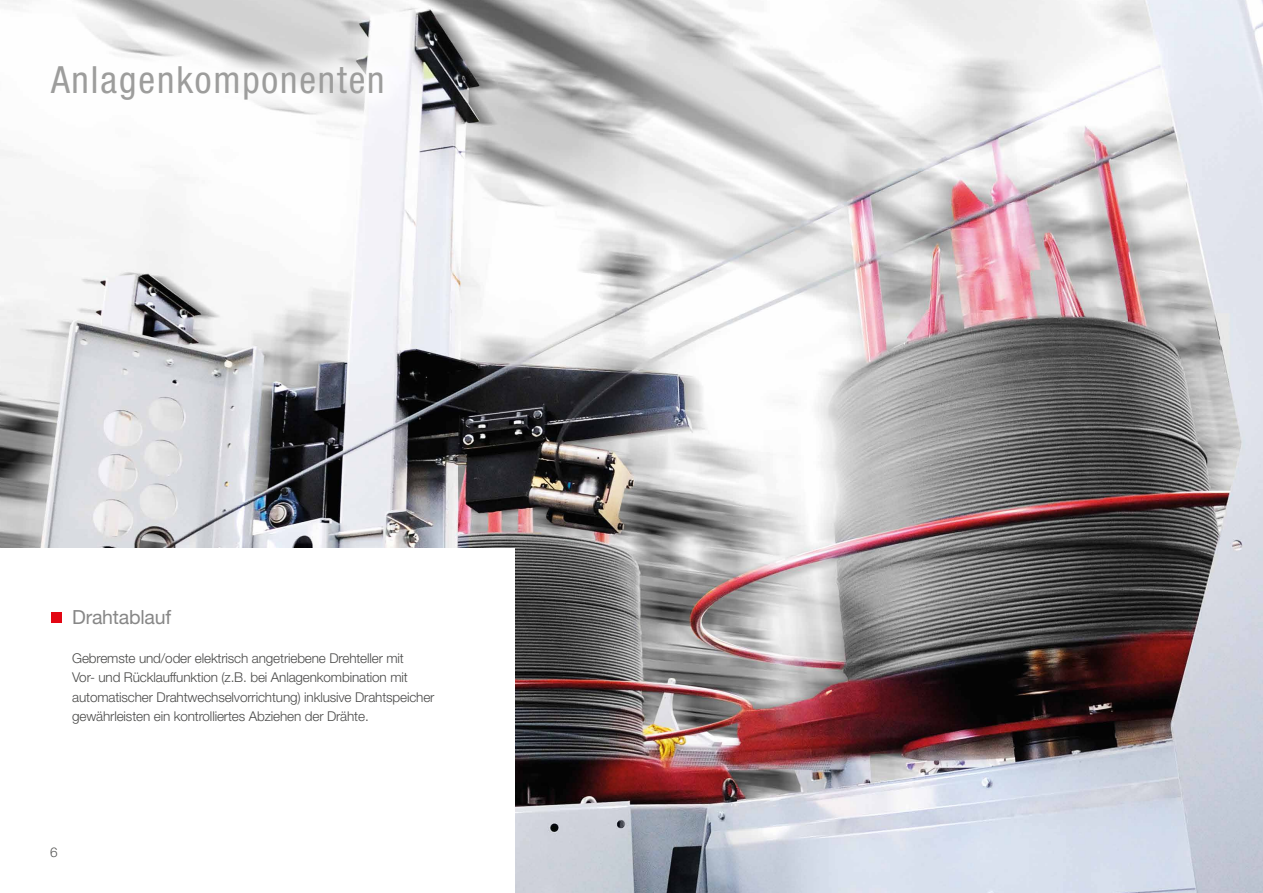
<style>
.page{position:relative;width:1263px;height:893px;background:#fff}
.page>*{position:absolute;margin:0;border:0;box-sizing:border-box;transform-origin:0 0}
.t1{font:condensed 37.5px "Helvetica Neue";letter-spacing:.05em;color:#9d9d9c}
.t2{font:19.5px "Helvetica Neue";letter-spacing:-.01em;color:#878787}
.t3{font:300 13.5px/19.5px "Helvetica Neue";letter-spacing:-.01em;color:#4a4a49}
.t4{font:300 13.5px "Helvetica Neue";color:#575756}
</style>
<div class="page">
<img style="left:0;top:0;width:1263px;height:893px">
<div style="left:0;top:548px;width:514px;height:345px;background:#fff"></div>
<div style="left:27px;top:42px;width:379px;height:81px;background:#fff;opacity:.75"></div>
<div style="left:51px;top:612px;width:11px;height:11px;background:#e30613"></div>
<h1 class="t1" style="left:51px;top:58px;width:335px">Anlagenkomponenten</h1>
<h2 class="t2" style="left:72px;top:605px;width:101px">Drahtablauf</h2>
<p class="t3" style="left:72px;top:648px;width:364px">Gebremste und/oder elektrisch angetriebene Drehteller mit<br>Vor- und Rücklauffunktion (z.B. bei Anlagenkombination mit automatischer Drahtwechselvorrichtung) inklusive Drahtspeicher gewährleisten ein kontrolliertes Abziehen der Drähte.</p>
<p class="t4" style="left:50px;top:844px;width:9px">6</p>
</div>
